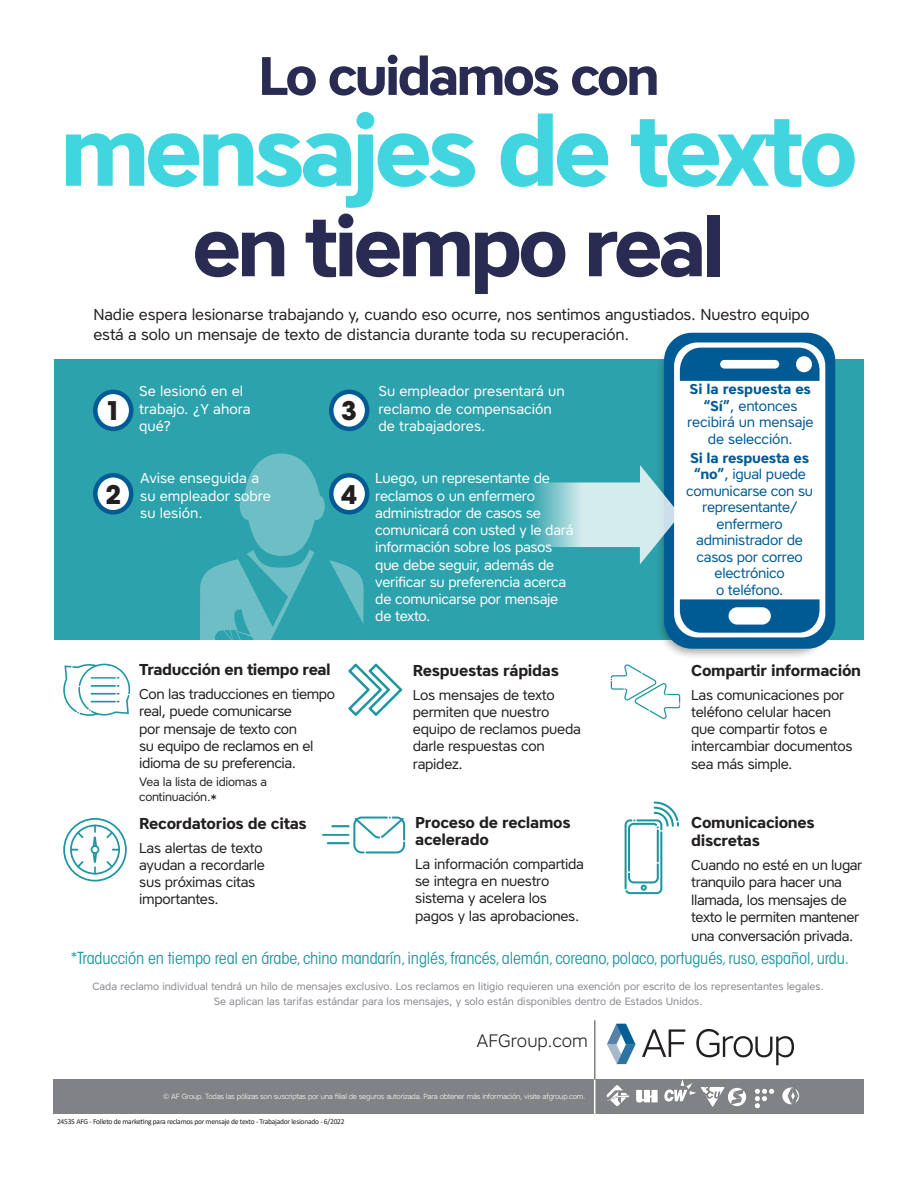
<style>
.page{position:relative;width:918px;height:1188px;background:#fff}
.page>*{position:absolute;margin:0;border:0;box-sizing:border-box;transform-origin:0 0}
.p__paragraphs{font:700 99px "Core Sans A65";letter-spacing:-.06em;color:#41d5e0}
.p__paragraphs-2{font:700 84px "Core Sans A65";letter-spacing:-.06em;color:#292b52}
.p__paragraphs-3{font:700 54px "Core Sans A65";letter-spacing:-.06em;color:#292b52}
.t1{font:700 25.5px "ITC Avant Garde Std";color:#231f20}
.Phone_and_Website{font:300 18px "Core Sans A35";color:#231f20}
.t2{font:condensed 16.5px "ITC Avant Garde Std";letter-spacing:-.01em;color:#1c96a0}
.t3{font:15.75px/19.5px "Core Sans A45";letter-spacing:-.01em;color:#231f20}
.t4{font:700 15.75px/18px "Core Sans A65";letter-spacing:-.02em;color:#231f20}
.t5{font:14.25px/17.2px "Core Sans A45";letter-spacing:-.025em;color:#231f20}
.t6{font:14.25px/17.2px "Core Sans A45";letter-spacing:-.02em;color:#fff}
.t7{font:14.25px/17.2px "Core Sans A45";color:#fff}
.t8{font:14.25px/16.5px "Core Sans A45";letter-spacing:-.02em;color:#005a93;text-align:center}
.t9{font:700 14.25px/16.5px "Core Sans A65";letter-spacing:-.015em;color:#005a93;text-align:center}
.t10{font:12px/15px "Core Sans A45";letter-spacing:-.02em;color:#231f20}
.t11{font:10.5px "Core Sans A45";color:#8c8690}
.h1__Main_Headings{font:300 7.5px "Core Sans A35";letter-spacing:-.03em;color:#fff}
.p__paragraphs-4{font:7.5px "Calibri";letter-spacing:-.03em;color:#231f20}
.s1{font-family:"Core Sans A45";font-weight:400}
</style>
<div class="page">
<div style="left:54px;top:359px;width:810px;height:280px;background:#2ca2ac"></div>
<div style="left:656px;top:337px;width:176px;height:323px;background:#231f20;opacity:.4"></div>
<div style="left:54px;top:1080px;width:810px;height:34px;background:#808285"></div>
<hr style="left:594px;top:1020px;width:2px;height:60px;background:#808285">
<hr style="left:594px;top:1080px;width:1px;height:34px;background:#fff">
<svg style="left:606px;top:1085px;width:23px;height:21px"></svg>
<svg style="left:636px;top:1090px;width:22px;height:13px"></svg>
<svg style="left:782px;top:1088px;width:17px;height:16px"></svg>
<svg style="left:664px;top:1079px;width:82px;height:28px"></svg>
<svg style="left:755px;top:1089px;width:19px;height:19px"></svg>
<svg style="left:642px;top:1029px;width:43px;height:28px"></svg>
<svg style="left:696px;top:1029px;width:98px;height:36px"></svg>
<svg style="left:607px;top:1024px;width:29px;height:40px"></svg>
<svg style="left:95px;top:392px;width:36px;height:37px"></svg>
<div style="left:93px;top:390px;width:40px;height:41px;border:4px solid #005a93;border-radius:50%"></div>
<svg style="left:95px;top:475px;width:36px;height:37px"></svg>
<div style="left:93px;top:473px;width:40px;height:42px;border:4px solid #005a93;border-radius:50%"></div>
<svg style="left:331px;top:392px;width:36px;height:37px"></svg>
<div style="left:329px;top:390px;width:40px;height:41px;border:4px solid #005a93;border-radius:50%"></div>
<svg style="left:664px;top:333px;width:171px;height:316px;background:#b1cdde"></svg>
<svg style="left:533px;top:465px;width:147px;height:99px"></svg>
<svg style="left:63px;top:818px;width:64px;height:64px"></svg>
<svg style="left:611px;top:664px;width:69px;height:55px"></svg>
<svg style="left:625px;top:802px;width:54px;height:92px"></svg>
<svg style="left:200px;top:453px;width:203px;height:263px"></svg>
<svg style="left:63px;top:663px;width:67px;height:53px"></svg>
<svg style="left:331px;top:817px;width:74px;height:36px"></svg>
<hr style="left:327px;top:842px;width:22px;height:2px;background:#1c96a0">
<hr style="left:322px;top:834px;width:27px;height:2px;background:#1c96a0">
<p class="p__paragraphs-3" style="left:258px;top:40px;width:403px">Lo cuidamos con</p>
<p class="p__paragraphs" style="left:60px;top:86px;width:800px">mensajes de texto</p>
<p class="p__paragraphs-2" style="left:192px;top:191px;width:536px">en tiempo real</p>
<p class="t3" style="left:94px;top:305px;width:718px">Nadie espera lesionarse trabajando y, cuando eso ocurre, nos sentimos angustiados. Nuestro equipo está a solo un mensaje de texto de distancia durante toda su recuperación.</p>
<p class="t7" style="left:139px;top:382px;width:113px">Se lesionó en el trabajo. ¿Y ahora qué?</p>
<p class="t7" style="left:140px;top:470px;width:132px">Avise enseguida a su empleador sobre su lesión.</p>
<p class="t1" style="left:341px;top:394px;width:17px">3</p>
<p class="t1" style="left:105px;top:394px;width:17px">1</p>
<p class="t1" style="left:105px;top:478px;width:17px">2</p>
<p class="t1" style="left:341px;top:478px;width:17px">4</p>
<p class="t4" style="left:139px;top:660px;width:193px">Traducción en tiempo real</p>
<p class="t5" style="left:139px;top:685px;width:197px">Con las traducciones en tiempo real, puede comunicarse<br>por mensaje de texto con<br>su equipo de reclamos en el idioma de su preferencia.</p>
<p class="t10" style="left:139px;top:774px;width:129px">Vea la lista de idiomas a continuación.*</p>
<p class="t4" style="left:139px;top:814px;width:169px">Recordatorios de citas</p>
<p class="t5" style="left:139px;top:839px;width:127px">Las alertas de texto ayudan a recordarle sus próximas citas importantes.</p>
<p class="t7" style="left:378px;top:382px;width:188px">Su empleador presentará un reclamo de compensación de trabajadores.</p>
<p class="t6" style="left:375px;top:470px;width:200px">Luego, un representante de reclamos o un enfermero administrador de casos se comunicará con usted y le dará información sobre los pasos que debe seguir, además de verificar su preferencia acerca de comunicarse por mensaje de texto.</p>
<p class="t4" style="left:413px;top:661px;width:148px">Respuestas rápidas</p>
<p class="t5" style="left:413px;top:686px;width:170px">Los mensajes de texto permiten que nuestro equipo de reclamos pueda darle respuestas con rapidez.</p>
<p class="t4" style="left:415px;top:814px;width:157px;line-height:16.5px">Proceso de reclamos acelerado</p>
<p class="t5" style="left:415px;top:854px;width:170px">La información compartida se integra en nuestro sistema y acelera los pagos y las aprobaciones.</p>
<p class="t9" style="left:690px;top:381px;width:123px">Si la respuesta es “Sí”<span class="s1">, entonces</span></p>
<p class="t8" style="left:687px;top:414px;width:128px">recibirá un mensaje de selección.</p>
<p class="t9" style="left:690px;top:449px;width:121px;text-align:left">Si la respuesta es “no”<span class="s1">, igual puede</span></p>
<p class="t8" style="left:686px;top:482px;width:128px">comunicarse con su</p>
<p class="t8" style="left:696px;top:499px;width:108px">representante/ enfermero administrador de casos por correo electrónico</p>
<p class="t8" style="left:716px;top:582px;width:69px">o teléfono.</p>
<p class="t4" style="left:691px;top:661px;width:171px">Compartir información</p>
<p class="t5" style="left:691px;top:686px;width:163px">Las comunicaciones por teléfono celular hacen que compartir fotos e intercambiar documentos sea más simple.</p>
<p class="t4" style="left:691px;top:813px;width:125px">Comunicaciones discretas</p>
<p class="t5" style="left:691px;top:856px;width:173px">Cuando no esté en un lugar tranquilo para hacer una llamada, los mensajes de texto le permiten mantener</p>
<p class="t5" style="left:691px;top:927px;width:164px">una conversación privada.</p>
<p class="t2" style="left:71px;top:948px;width:779px">*Traducción en tiempo real en árabe, chino mandarín, inglés, francés, alemán, coreano, polaco, portugués, ruso, español, urdu.</p>
<p class="t11" style="left:92px;top:980px;width:733px">Cada reclamo individual tendrá un hilo de mensajes exclusivo. Los reclamos en litigio requieren una exención por escrito de los representantes legales.</p>
<p class="t11" style="left:214px;top:995px;width:490px">Se aplican las tarifas estándar para los mensajes, y solo están disponibles dentro de Estados Unidos.</p>
<p class="Phone_and_Website" style="left:477px;top:1029px;width:113px">AFGroup.com</p>
<p class="h1__Main_Headings" style="left:163px;top:1091px;width:424px">© AF Group. Todas las pólizas son suscriptas por una filial de seguros autorizada. Para obtener más información, visite afgroup.com.</p>
<p class="p__paragraphs-4" style="left:57px;top:1116px;width:289px">24535 AFG - Folleto de marketing para reclamos por mensaje de texto - Trabajador lesionado - 6/2022</p>
</div>
